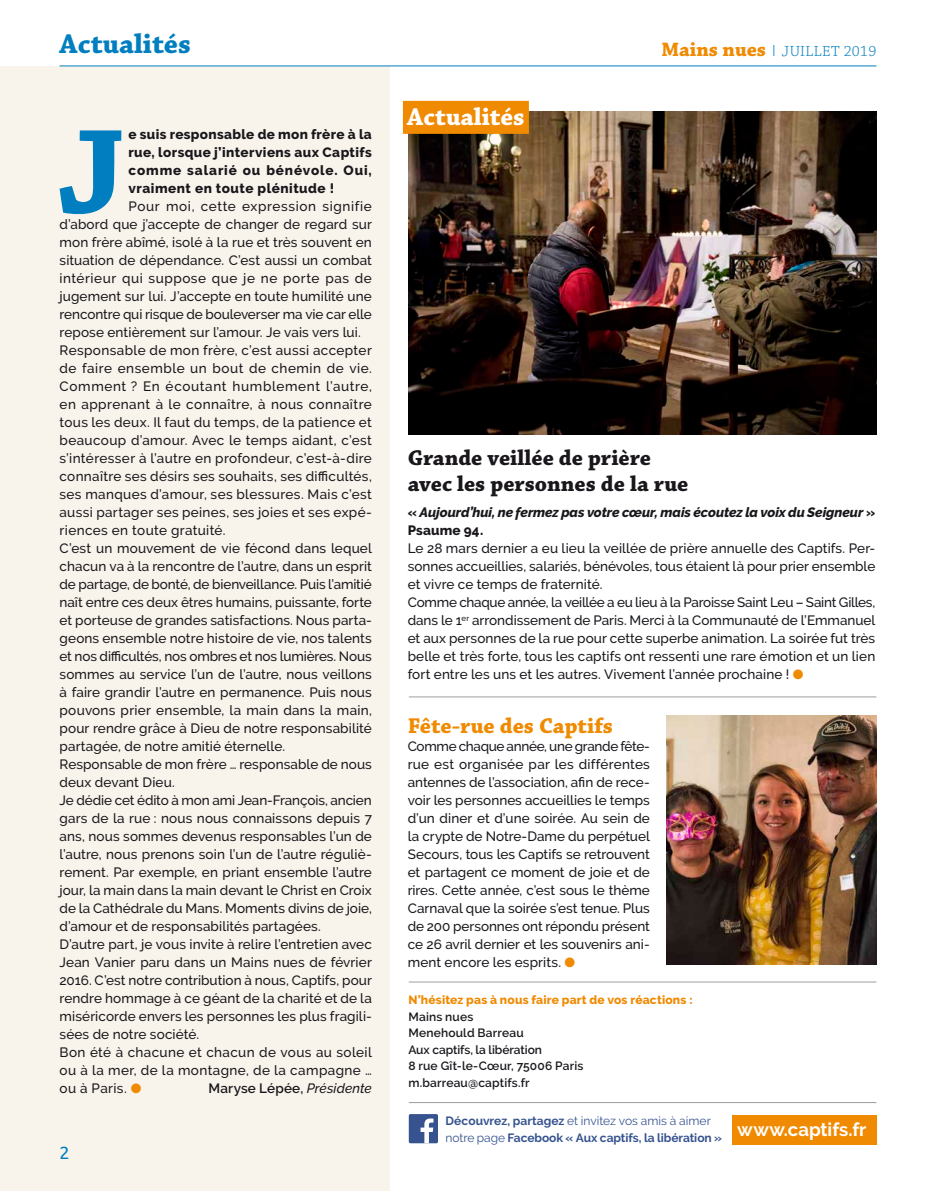
<style>
.page{position:relative;width:936px;height:1191px;background:#fff}
.page>*{position:absolute;margin:0;border:0;box-sizing:border-box;transform-origin:0 0}
.t1{font:700 124.2px "Chaparral Pro";color:#007ebf}
.t2{font:700 28.5px "Chaparral Pro";color:#007ebf}
.t3{font:700 25.5px "Chaparral Pro";color:#fff}
.t4{font:700 22.5px/25.5px "Chaparral Pro";color:#1a171c}
.t5{font:700 22.5px "Chaparral Pro";color:#f08a00}
.t6{font:700 18.6px "Raleway";color:#fff}
.t7{font:18px "Ubuntu";color:#007ebf}
.t8{font:300 15.45px "Chaparral Pro";letter-spacing:.02em;color:#007ebf}
.t9{font:500 13.5px/18px "Raleway";letter-spacing:.01em;color:#1a171c}
.t10{font:800 13.5px/18px "Raleway";letter-spacing:.045em;color:#1a171c;text-align:justify}
.t11{font:italic 800 13.5px/18px "Raleway";letter-spacing:-.005em;color:#1a171c}
.t12{font:600 13.5px "Raleway";letter-spacing:.01em;color:#1a171c}
.t13{font:600 12px/16.5px "Raleway";letter-spacing:.01em;color:#1a171c}
.t14{font:700 12px/16.5px "Raleway";letter-spacing:-.005em;color:#365390}
.t15{font:800 12px "Raleway";letter-spacing:.015em;color:#f08a00}
.s1{font-weight:700;font-size:20.4px;color:#f08a00}
.s2{font-family:"Raleway"}
.s3{color:#f08a00}
.s4{font-weight:500;font-style:italic}
.s5{font-style:normal}
.s6{font-weight:400}
</style>
<div class="page">
<div style="left:0;top:66px;width:389px;height:1125px;background:#f8f4ec"></div>
<hr style="left:60px;top:66px;width:816px;height:1px;background:#007ebf">
<img style="left:666px;top:715px;width:210px;height:249px">
<div style="left:409px;top:1114px;width:29px;height:29px;background:#365390;border-radius:2px"></div>
<svg style="left:420px;top:1118px;width:13px;height:25px"></svg>
<hr style="left:409px;top:696px;width:467px;height:1px;background:#9d9ea0">
<hr style="left:409px;top:981px;width:467px;height:1px;background:#9d9ea0">
<hr style="left:409px;top:1102px;width:467px;height:1px;background:#9d9ea0">
<div style="left:731px;top:1115px;width:145px;height:29px;background:#f08a00"></div>
<img style="left:408px;top:112px;width:468px;height:322px">
<div style="left:403px;top:101px;width:126px;height:33px;background:#f08a00"></div>
<h2 class="t2" style="left:60px;top:27px;width:133px">Actualités</h2>
<p class="t8" style="left:661px;top:42px;width:216px"><span class="s1">Mains nues</span> <span class="s2">I</span> JUILLET 2019</p>
<h1 class="t1" style="left:58px;top:99px;width:69px">J</h1>
<p class="t10" style="left:128px;top:125px;width:245px">e suis responsable de mon frère à la rue, lorsque j’interviens aux Captifs comme salarié ou bénévole. Oui, vraiment en toute plénitude !</p>
<p class="t9" style="left:60px;top:197px;width:314px;text-indent:69px">Pour moi, cette expression signifie d’abord que j’accepte de changer de regard sur mon frère abîmé, isolé à la rue et très souvent en situation de dépendance. C’est aussi un combat intérieur qui suppose que je ne porte pas de jugement sur lui. J’accepte en toute humilité une rencontre qui risque de bouleverser ma vie car elle repose entièrement sur l’amour. Je vais vers lui.<br>Responsable de mon frère, c’est aussi accepter de faire ensemble un bout de chemin de vie.<br>Comment ? En écoutant humblement l’autre, en apprenant à le connaître, à nous connaître tous les deux. Il faut du temps, de la patience et beaucoup d’amour. Avec le temps aidant, c’est s’intéresser à l’autre en profondeur, c’est-à-dire connaître ses désirs ses souhaits, ses difficultés, ses manques d’amour, ses blessures. Mais c’est aussi partager ses peines, ses joies et ses expé&shy;riences en toute gratuité.<br>C’est un mouvement de vie fécond dans lequel chacun va à la rencontre de l’autre, dans un esprit de partage, de bonté, de bienveillance. Puis l’amitié naît entre ces deux êtres humains, puissante, forte et porteuse de grandes satisfactions. Nous parta&shy;geons ensemble notre histoire de vie, nos talents et nos difficultés, nos ombres et nos lumières. Nous sommes au service l’un de l’autre, nous veillons à faire grandir l’autre en permanence. Puis nous pouvons prier ensemble, la main dans la main, pour rendre grâce à Dieu de notre responsabilité partagée, de notre amitié éternelle.<br>Responsable de mon frère … responsable de nous deux devant Dieu.<br>Je dédie cet édito à mon ami Jean-François, ancien gars de la rue : nous nous connaissons depuis 7 ans, nous sommes devenus responsables l’un de l’autre, nous prenons soin l’un de l’autre réguliè&shy;rement. Par exemple, en priant ensemble l’autre jour, la main dans la main devant le Christ en Croix de la Cathédrale du Mans. Moments divins de joie, d’amour et de responsabilités partagées.<br>D’autre part, je vous invite à relire l’entretien avec Jean Vanier paru dans un Mains nues de février 2016. C’est notre contribution à nous, Captifs, pour rendre hommage à ce géant de la charité et de la miséricorde envers les personnes les plus fragili&shy;sées de notre société.<br>Bon été à chacune et chacun de vous au soleil ou à la mer, de la montagne, de la campagne … ou à Paris. <span class="s3">●</span></p>
<p class="t12" style="left:208px;top:1080px;width:165px">Maryse Lépée, <span class="s4">Présidente</span></p>
<h3 class="t7" style="left:60px;top:1141px;width:12px">2</h3>
<h3 class="t3" style="left:407px;top:102px;width:119px">Actualités</h3>
<h3 class="t4" style="left:407px;top:446px;width:282px">Grande veillée de prière avec les personnes de la rue</h3>
<p class="t11" style="left:407px;top:503px;width:469px"><span class="s5">«</span> Aujourd’hui, ne fermez pas votre cœur, mais écoutez la voix du Seigneur <span class="s5">»<br>Psaume 94.</span></p>
<p class="t9" style="left:407px;top:539px;width:469px">Le 28 mars dernier a eu lieu la veillée de prière annuelle des Captifs. Per&shy;sonnes accueillies, salariés, bénévoles, tous étaient là pour prier ensemble et vivre ce temps de fraternité.<br>Comme chaque année, la veillée a eu lieu à la Paroisse Saint Leu – Saint Gilles, dans le 1<sup>er</sup> arrondissement de Paris. Merci à la Communauté de l’Emmanuel et aux personnes de la rue pour cette superbe animation. La soirée fut très belle et très forte, tous les captifs ont ressenti une rare émotion et un lien fort entre les uns et les autres. Vivement l’année prochaine ! <span class="s3">●</span></p>
<h3 class="t5" style="left:407px;top:713px;width:207px">Fête-rue des Captifs</h3>
<p class="t9" style="left:407px;top:737px;width:244px;text-align:justify">Comme chaque année, une grande fête&shy;rue est organisée par les différentes antennes de l’association, afin de rece&shy;voir les personnes accueillies le temps d’un diner et d’une soirée. Au sein de la crypte de Notre-Dame du perpétuel Secours, tous les Captifs se retrouvent et partagent ce moment de joie et de rires. Cette année, c’est sous le thème Carnaval que la soirée s’est tenue. Plus de 200 personnes ont répondu présent ce 26 avril dernier et les souvenirs ani&shy;ment encore les esprits. <span class="s3">●</span></p>
<p class="t15" style="left:408px;top:993px;width:286px">N’hésitez pas à nous faire part de vos réactions :</p>
<p class="t13" style="left:408px;top:1008px;width:176px">Mains nues<br>Menehould Barreau<br>Aux captifs, la libération<br>8 rue Gît-le-Cœur, 75006 Paris m.barreau@captifs.fr</p>
<p class="t14" style="left:445px;top:1112px;width:278px">Découvrez, partagez <span class="s6">et invitez vos amis à aimer notre page</span> Facebook « Aux captifs, la libération »</p>
<h3 class="t6" style="left:737px;top:1118px;width:131px">www.captifs.fr</h3>
</div>
